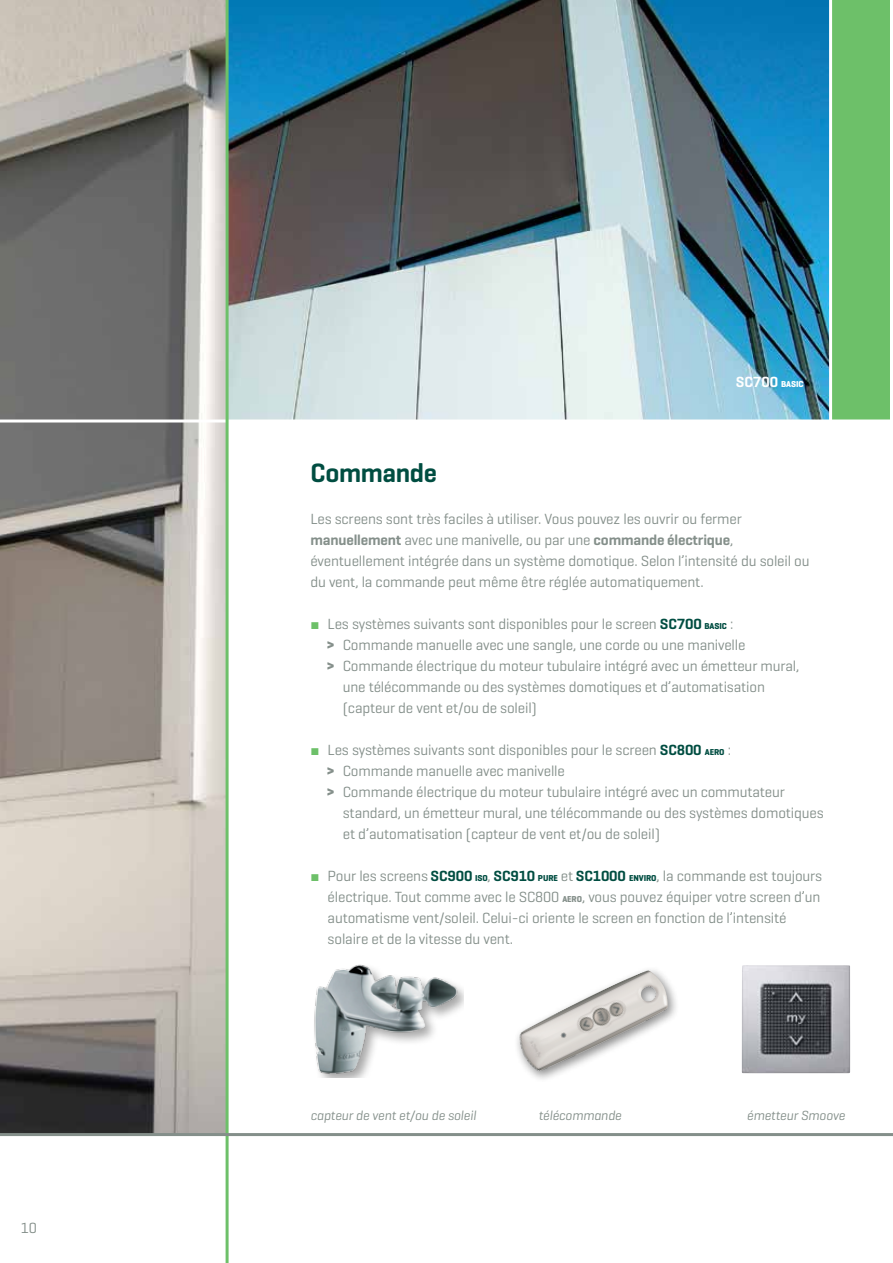
<style>
.page{position:relative;width:893px;height:1263px;background:#fff}
.page>*{position:absolute;margin:0;border:0;box-sizing:border-box;transform-origin:0 0}
.t1{font:600 27px "Geogrotesque";letter-spacing:-.015em;color:#004d41}
.t2{font:15px/21px "Geogrotesque";letter-spacing:-.01em;color:#848f8a}
.t3{font:600 15px "Geogrotesque";color:#fff}
.t4{font:italic 13.5px "Geogrotesque";letter-spacing:-.01em;color:#848f8a}
.s1{font-weight:700;font-size:8.7px}
.s2{font-weight:600}
.s3{font-family:"Times New Roman";color:#6dc069}
.s4{font-weight:600;color:#004d41}
.s5{font-weight:700;font-size:8.7px;color:#004d41}
.s6{font-weight:700}
</style>
<div class="page">
<img style="left:229px;top:0;width:600px;height:419px">
<img style="left:0;top:0;width:225px;height:1133px">
<div style="left:831px;top:0;width:61px;height:419px;background:#6dc069"></div>
<img style="left:314px;top:964px;width:150px;height:113px">
<img style="left:742px;top:965px;width:108px;height:108px">
<div style="left:513px;top:965px;width:166px;height:118px;background:#000;opacity:.45"></div>
<img style="left:533px;top:971px;width:114px;height:55px">
<hr style="left:0;top:419px;width:893px;height:3px;background:#fff">
<hr style="left:226px;top:0;width:3px;height:1263px;background:#6dc069">
<hr style="left:890px;top:0;width:3px;height:978px;background:#fff">
<hr style="left:829px;top:0;width:3px;height:426px;background:#fff">
<hr style="left:0;top:1133px;width:893px;height:3px;background:#848f8a">
<p class="t2" style="left:21px;top:1217px;width:18px">10</p>
<p class="t3" style="left:736px;top:372px;width:69px">SC700 <span class="s1">BASIC</span></p>
<h1 class="t1" style="left:310px;top:456px;width:128px">Commande</h1>
<p class="t2" style="left:310px;top:508px;width:501px">Les screens sont très faciles à utiliser. Vous pouvez les ouvrir ou fermer <span class="s2">manuellement</span> avec une manivelle, ou par une <span class="s2">commande électrique</span>, éventuellement intégrée dans un système domotique. Selon l’intensité du soleil ou du vent, la commande peut même être réglée automatiquement.</p>
<p class="t2" style="left:310px;top:613px;width:425px"><span class="s3">■</span> Les systèmes suivants sont disponibles pour le screen <span class="s4">SC700</span> <span class="s5">BASIC</span> :</p>
<p class="t2" style="left:327px;top:634px;width:420px"><span class="s6">&gt;</span> Commande manuelle avec une sangle, une corde ou une manivelle</p>
<p class="t2" style="left:327px;top:655px;width:474px"><span class="s6">&gt;</span> Commande électrique du moteur tubulaire intégré avec un émetteur mural,</p>
<p class="t2" style="left:343px;top:676px;width:424px">une télécommande ou des systèmes domotiques et d’automatisation</p>
<p class="t2" style="left:343px;top:697px;width:196px">(capteur de vent et/ou de soleil)</p>
<p class="t2" style="left:310px;top:739px;width:422px"><span class="s3">■</span> Les systèmes suivants sont disponibles pour le screen <span class="s4">SC800</span> <span class="s5">AERO</span> :</p>
<p class="t2" style="left:327px;top:760px;width:240px"><span class="s6">&gt;</span> Commande manuelle avec manivelle</p>
<p class="t2" style="left:327px;top:781px;width:460px"><span class="s6">&gt;</span> Commande électrique du moteur tubulaire intégré avec un commutateur</p>
<p class="t2" style="left:343px;top:802px;width:482px">standard, un émetteur mural, une télécommande ou des systèmes domotiques</p>
<p class="t2" style="left:343px;top:823px;width:319px">et d’automatisation (capteur de vent et/ou de soleil)</p>
<p class="t2" style="left:328px;top:865px;width:496px;text-indent:-17px"><span class="s3">■</span> Pour les screens <span class="s4">sc900</span> <span class="s5">ISO</span>, <span class="s4">sc910</span> <span class="s5">PURE</span> et <span class="s4">sc1000</span> <span class="s5">ENVIRO</span>, la commande est toujours électrique. Tout comme avec le SC800 <span class="s1">AERO</span>, vous pouvez équiper votre screen d’un automatisme vent/soleil. Celui-ci oriente le screen en fonction de l’intensité solaire et de la vitesse du vent.</p>
<p class="t4" style="left:310px;top:1107px;width:167px">capteur de vent et/ou de soleil</p>
<p class="t4" style="left:538px;top:1107px;width:85px">télécommande</p>
<p class="t4" style="left:747px;top:1107px;width:100px">émetteur Smoove</p>
</div>
